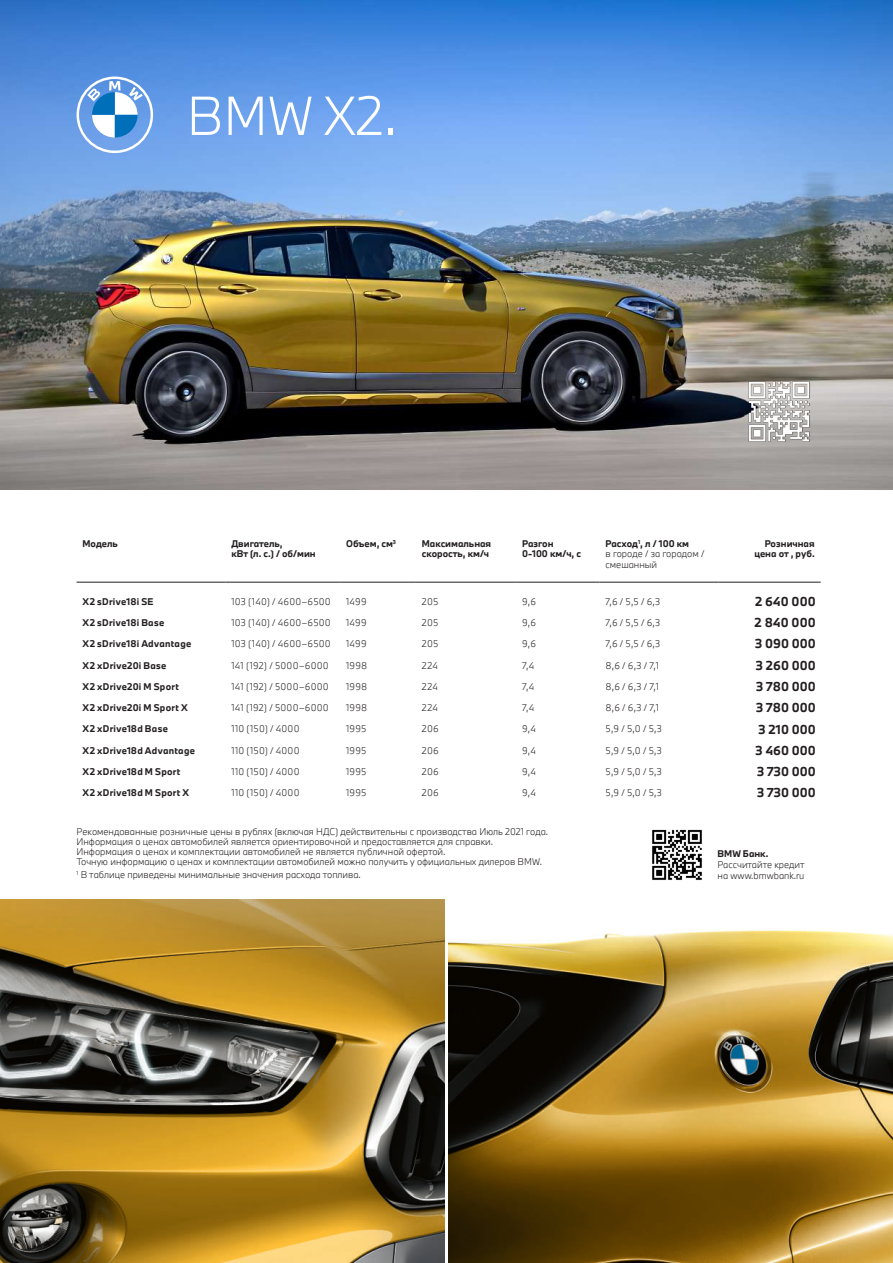
<style>
.page{position:relative;width:893px;height:1263px;background:#fff}
.page>*{position:absolute;margin:0;border:0;box-sizing:border-box;transform-origin:0 0}
.t1{font:300 50.85px "BMW Type Next";color:#fff}
.t2{font:700 12px "BMW Type Next";color:#231f20}
.t3{font:300 9px/10.8px "BMW Type Next";color:#231f20}
.t4{font:700 9px "BMW Type Next";letter-spacing:.025em;color:#231f20}
.t5{font:300 9px "BMW Type Next";letter-spacing:.025em;color:#231f20}
.t6{font:700 9px/10.8px "BMW Type Next";color:#231f20}
.t7{font:300 9px "BMW Type Next";letter-spacing:.02em;color:#231f20}
.s1{font-weight:700}
</style>
<div class="page">
<img style="left:0;top:0;width:893px;height:489px">
<hr style="left:77px;top:582px;width:148px;height:1px;background:#231f20">
<hr style="left:225px;top:582px;width:115px;height:1px;background:#231f20">
<hr style="left:340px;top:582px;width:76px;height:1px;background:#231f20">
<hr style="left:416px;top:582px;width:100px;height:1px;background:#231f20">
<hr style="left:516px;top:582px;width:84px;height:1px;background:#231f20">
<hr style="left:600px;top:582px;width:119px;height:1px;background:#231f20">
<hr style="left:719px;top:582px;width:102px;height:1px;background:#231f20">
<img style="left:0;top:899px;width:444px;height:364px">
<img style="left:449px;top:930px;width:444px;height:333px">
<svg style="left:77px;top:77px;width:76px;height:76px"></svg>
<img style="left:741px;top:374px;width:75px;height:74px">
<img style="left:652px;top:829px;width:50px;height:51px">
<h1 class="t1" style="left:187px;top:81px;width:212px">BMW X2.</h1>
<p class="t4" style="left:83px;top:537px;width:37px">Модель</p>
<p class="t6" style="left:231px;top:538px;width:86px">Двигатель,<br>кВт (л. с.) / об/мин</p>
<p class="t4" style="left:346px;top:537px;width:51px">Объем, см<sup>3</sup></p>
<p class="t6" style="left:422px;top:538px;width:71px">Максимальная скорость, км/ч</p>
<p class="t6" style="left:522px;top:538px;width:60px">Разгон<br>0-100 км/ч, с</p>
<p class="t3" style="left:606px;top:538px;width:100px"><span class="s1">Расход</span><sup>1</sup><span class="s1">, л / 100 км<br></span>в городе / за городом / смешанный</p>
<p class="t6" style="left:754px;top:538px;width:62px;text-align:right">Розничная цена от , руб.</p>
<p class="t4" style="left:83px;top:595px;width:72px">X2 sDrive18i SE</p>
<p class="t7" style="left:231px;top:595px;width:101px">103 (140) / 4600–6500</p>
<p class="t3" style="left:346px;top:596px;width:22px">1499</p>
<p class="t3" style="left:422px;top:596px;width:18px">205</p>
<p class="t3" style="left:522px;top:596px;width:15px">9,6</p>
<p class="t3" style="left:606px;top:596px;width:56px">7,6 / 5,5 / 6,3</p>
<h2 class="t2" style="left:755px;top:593px;width:62px">2 640 000</h2>
<p class="t4" style="left:83px;top:616px;width:83px">X2 sDrive18i Base</p>
<p class="t7" style="left:231px;top:616px;width:101px">103 (140) / 4600–6500</p>
<p class="t3" style="left:346px;top:617px;width:22px">1499</p>
<p class="t3" style="left:422px;top:617px;width:18px">205</p>
<p class="t3" style="left:522px;top:617px;width:15px">9,6</p>
<p class="t3" style="left:606px;top:617px;width:56px">7,6 / 5,5 / 6,3</p>
<h2 class="t2" style="left:755px;top:614px;width:63px">2 840 000</h2>
<p class="t4" style="left:83px;top:638px;width:110px">X2 sDrive18i Advantage</p>
<p class="t7" style="left:231px;top:638px;width:101px">103 (140) / 4600–6500</p>
<p class="t3" style="left:346px;top:638px;width:22px">1499</p>
<p class="t3" style="left:422px;top:638px;width:18px">205</p>
<p class="t3" style="left:522px;top:638px;width:15px">9,6</p>
<p class="t3" style="left:606px;top:638px;width:56px">7,6 / 5,5 / 6,3</p>
<h2 class="t2" style="left:755px;top:636px;width:62px">3 090 000</h2>
<p class="t4" style="left:83px;top:659px;width:85px">X2 xDrive20i Base</p>
<p class="t5" style="left:231px;top:659px;width:99px">141 (192) / 5000–6000</p>
<p class="t3" style="left:346px;top:660px;width:23px">1998</p>
<p class="t3" style="left:422px;top:660px;width:18px">224</p>
<p class="t3" style="left:522px;top:660px;width:14px">7,4</p>
<p class="t3" style="left:606px;top:660px;width:55px">8,6 / 6,3 / 7,1</p>
<h2 class="t2" style="left:756px;top:657px;width:62px">3 260 000</h2>
<p class="t4" style="left:83px;top:680px;width:98px">X2 xDrive20i M Sport</p>
<p class="t5" style="left:231px;top:680px;width:99px">141 (192) / 5000–6000</p>
<p class="t3" style="left:346px;top:681px;width:23px">1998</p>
<p class="t3" style="left:422px;top:681px;width:18px">224</p>
<p class="t3" style="left:522px;top:681px;width:14px">7,4</p>
<p class="t3" style="left:606px;top:681px;width:55px">8,6 / 6,3 / 7,1</p>
<h2 class="t2" style="left:756px;top:678px;width:61px">3 780 000</h2>
<p class="t4" style="left:83px;top:701px;width:107px">X2 xDrive20i M Sport X</p>
<p class="t5" style="left:231px;top:701px;width:99px">141 (192) / 5000–6000</p>
<p class="t3" style="left:346px;top:702px;width:23px">1998</p>
<p class="t3" style="left:422px;top:702px;width:18px">224</p>
<p class="t3" style="left:522px;top:702px;width:14px">7,4</p>
<p class="t3" style="left:606px;top:702px;width:55px">8,6 / 6,3 / 7,1</p>
<h2 class="t2" style="left:756px;top:699px;width:61px">3 780 000</h2>
<p class="t4" style="left:83px;top:723px;width:87px">X2 xDrive18d Base</p>
<p class="t5" style="left:231px;top:723px;width:70px">110 (150) / 4000</p>
<p class="t3" style="left:346px;top:723px;width:22px">1995</p>
<p class="t3" style="left:422px;top:723px;width:18px">206</p>
<p class="t3" style="left:522px;top:723px;width:15px">9,4</p>
<p class="t3" style="left:606px;top:723px;width:58px">5,9 / 5,0 / 5,3</p>
<h2 class="t2" style="left:758px;top:721px;width:59px">3 210 000</h2>
<p class="t4" style="left:83px;top:744px;width:114px">X2 xDrive18d Advantage</p>
<p class="t5" style="left:231px;top:744px;width:70px">110 (150) / 4000</p>
<p class="t3" style="left:346px;top:745px;width:22px">1995</p>
<p class="t3" style="left:422px;top:745px;width:18px">206</p>
<p class="t3" style="left:522px;top:745px;width:15px">9,4</p>
<p class="t3" style="left:606px;top:745px;width:58px">5,9 / 5,0 / 5,3</p>
<h2 class="t2" style="left:755px;top:742px;width:62px">3 460 000</h2>
<p class="t4" style="left:83px;top:765px;width:99px">X2 xDrive18d M Sport</p>
<p class="t5" style="left:231px;top:765px;width:70px">110 (150) / 4000</p>
<p class="t3" style="left:346px;top:766px;width:22px">1995</p>
<p class="t3" style="left:422px;top:766px;width:18px">206</p>
<p class="t3" style="left:522px;top:766px;width:15px">9,4</p>
<p class="t3" style="left:606px;top:766px;width:58px">5,9 / 5,0 / 5,3</p>
<h2 class="t2" style="left:757px;top:763px;width:60px">3 730 000</h2>
<p class="t4" style="left:83px;top:786px;width:108px">X2 xDrive18d M Sport X</p>
<p class="t5" style="left:231px;top:787px;width:70px">110 (150) / 4000</p>
<p class="t3" style="left:346px;top:787px;width:22px">1995</p>
<p class="t3" style="left:422px;top:787px;width:18px">206</p>
<p class="t3" style="left:522px;top:787px;width:15px">9,4</p>
<p class="t3" style="left:606px;top:787px;width:58px">5,9 / 5,0 / 5,3</p>
<h2 class="t2" style="left:757px;top:784px;width:60px">3 730 000</h2>
<p class="t3" style="left:77px;top:826px;width:473px;line-height:10.1px">Рекомендованные розничные цены в рублях (включая НДС) действительны с производства Июль 2021 года.<br>Информация о ценах автомобилей является ориентировочной и предоставляется для справки.<br>Информация о ценах и комплектации автомобилей не является публичной офертой.<br>Точную информацию о ценах и комплектации автомобилей можно получить у официальных дилеров BMW.</p>
<p class="t3" style="left:77px;top:869px;width:286px"><sup>1</sup> В таблице приведены минимальные значения расхода топлива.</p>
<p class="t4" style="left:718px;top:848px;width:52px">BMW Банк.</p>
<p class="t3" style="left:718px;top:859px;width:88px">Рассчитайте кредит на www.bmwbank.ru</p>
</div>
